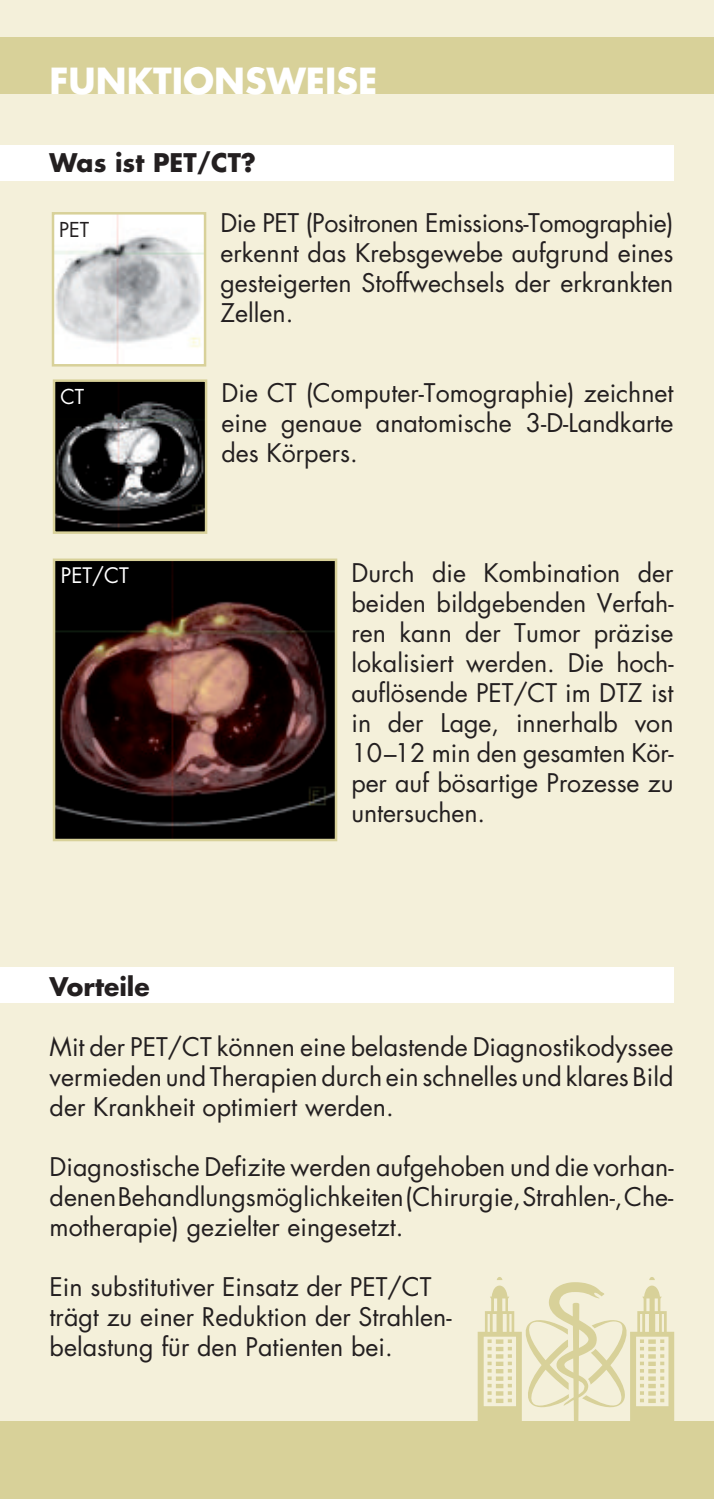
<style>
.page{position:relative;width:714px;height:1499px;background:#f4f0da}
.page>*{position:absolute;margin:0;border:0;box-sizing:border-box;transform-origin:0 0}
.t1{font:700 35px "Futura Std";color:#fff}
.t2{font:25px/30px "Futura Std";color:#231f20;text-align:justify}
.t3{font:700 25px "Futura Std";color:#231f20}
.t4{font:20.75px "Futura Std";color:#fff}
.t5{font:20px "Futura Std";color:#231f20}
.t6{font:20px "Futura Std";color:#fff}
</style>
<div class="page">
<div style="left:0;top:37px;width:714px;height:57px;background:#d8d199"></div>
<div style="left:0;top:1421px;width:714px;height:78px;background:#d8d199"></div>
<div style="left:0;top:145px;width:673px;height:35px;background:#fff"></div>
<div style="left:0;top:967px;width:673px;height:36px;background:#fff"></div>
<img style="left:56px;top:561px;width:278px;height:277px">
<div style="left:53px;top:558px;width:284px;height:283px;border:2px solid #d8d199"></div>
<img style="left:55px;top:215px;width:148px;height:148px">
<div style="left:52px;top:212px;width:154px;height:154px;border:2px solid #d8d199"></div>
<img style="left:56px;top:382px;width:148px;height:149px">
<div style="left:53px;top:379px;width:154px;height:155px;border:2px solid #d8d199"></div>
<svg style="left:477px;top:1277px;width:197px;height:144px"></svg>
<h1 class="t1" style="left:50px;top:58px;width:329px">FUNKTIONSWEISE</h1>
<p class="t3" style="left:50px;top:146px;width:208px">Was ist PET/CT?</p>
<p class="t2" style="left:220px;top:208px;width:454px">Die PET (Positronen Emissions-Tomographie) erkennt das Krebsgewebe aufgrund eines gesteigerten Stoffwechsels der erkrankten Zellen.</p>
<p class="t5" style="left:59px;top:217px;width:32px">PET</p>
<p class="t6" style="left:61px;top:384px;width:25px">CT</p>
<p class="t4" style="left:61px;top:562px;width:69px">PET/CT</p>
<p class="t2" style="left:221px;top:378px;width:453px">Die CT (Computer-Tomographie) zeichnet eine genaue anatomische 3-D-Landkarte des Körpers.</p>
<p class="t2" style="left:351px;top:558px;width:323px">Durch die Kombination der beiden bildgebenden Verfah&shy;ren kann der Tumor präzise lokalisiert werden. Die hoch&shy;auflösende PET/CT im DTZ ist in der Lage, innerhalb von 10–12 min den gesamten Kör&shy;per auf bösartige Prozesse zu untersuchen.</p>
<p class="t3" style="left:50px;top:970px;width:102px">Vorteile</p>
<p class="t2" style="left:50px;top:1032px;width:625px">Mit der PET/CT können eine belastende Diagnostikodyssee vermieden und Therapien durch ein schnelles und klares Bild der Krankheit optimiert werden.</p>
<p class="t2" style="left:50px;top:1152px;width:625px">Diagnostische Defizite werden aufgehoben und die vorhan&shy;denen Behandlungsmöglichkeiten (Chirurgie, Strahlen-, Che&shy;motherapie) gezielter eingesetzt.</p>
<p class="t2" style="left:50px;top:1272px;width:403px;text-align:left">Ein substitutiver Einsatz der PET/CT trägt zu einer Reduktion der Strahlen&shy;belastung für den Patienten bei.</p>
</div>
